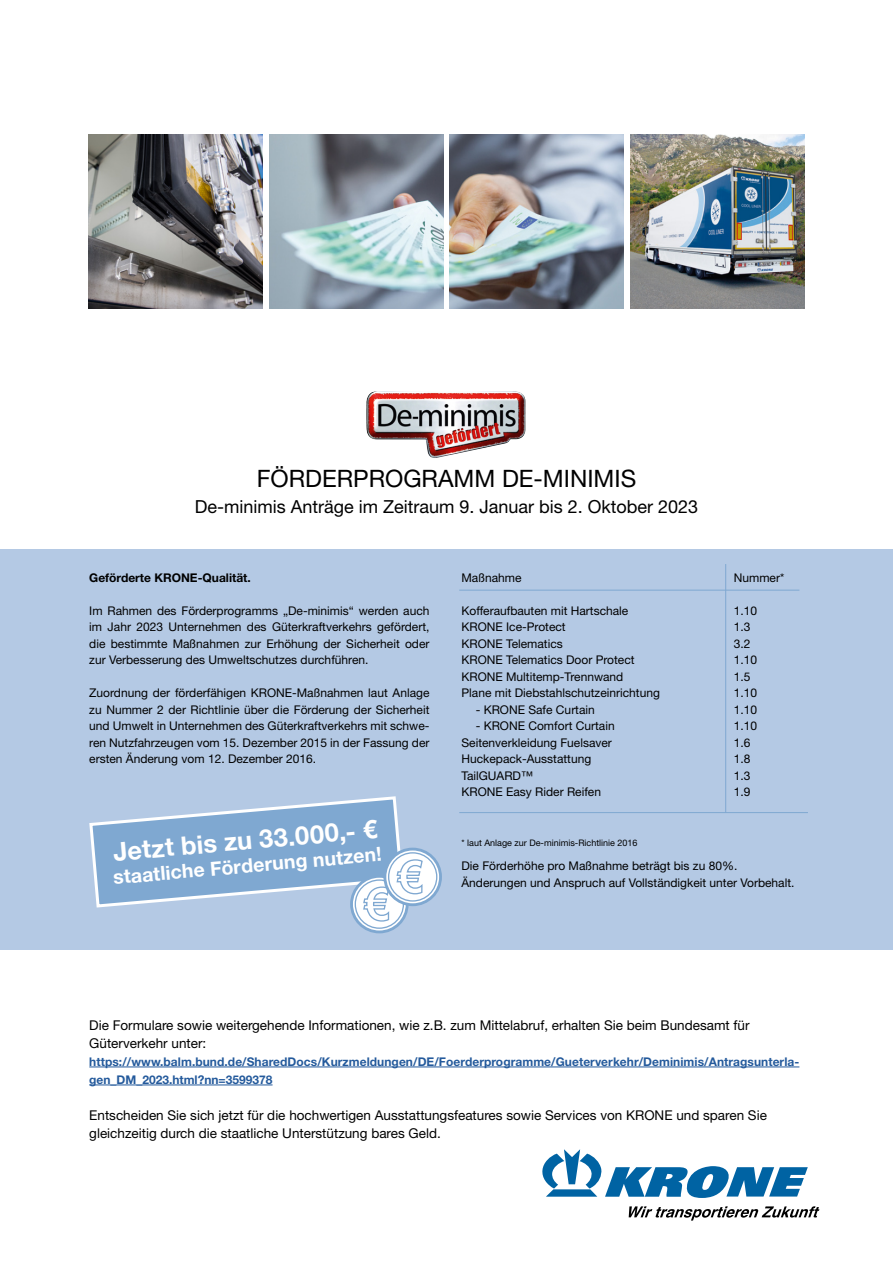
<style>
.page{position:relative;width:893px;height:1263px;background:#fff}
.page>*{position:absolute;margin:0;border:0;box-sizing:border-box;transform-origin:0 0}
.t1{font:700 25.5px "Helvetica Neue LT Std";color:#fff}
.t2{font:24px "Helvetica Neue LT Std";color:#000}
.t3{font:700 19.5px "Helvetica Neue LT Std";color:#fff}
.t4{font:18px "Helvetica Neue LT Std";color:#000}
.t5{font:13.5px/18px "Helvetica Neue LT Std";color:#000}
.t6{font:12px/16.5px "Helvetica Neue LT Std";color:#000;text-align:justify}
.t7{font:700 12px/18px "Helvetica Neue LT Std";letter-spacing:.005em;color:#245a9c}
.t8{font:700 12px "Helvetica Neue LT Std";color:#000}
.t9{font:9px "Helvetica Neue LT Std";color:#000}
</style>
<div class="page">
<div style="left:0;top:549px;width:893px;height:400px;background:#b4c9e4"></div>
<img style="left:269px;top:134px;width:174px;height:174px">
<img style="left:450px;top:134px;width:174px;height:174px">
<img style="left:89px;top:134px;width:174px;height:174px">
<img style="left:630px;top:134px;width:174px;height:174px">
<svg style="left:542px;top:1149px;width:266px;height:49px"></svg>
<svg style="left:629px;top:1206px;width:190px;height:14px"></svg>
<svg style="left:352px;top:876px;width:55px;height:56px"></svg>
<div style="left:350px;top:875px;width:59px;height:58px;border:3px solid #7fa8d1;border-radius:50%"></div>
<svg style="left:355px;top:880px;width:48px;height:48px"></svg>
<svg style="left:385px;top:849px;width:55px;height:56px"></svg>
<div style="left:383px;top:848px;width:59px;height:58px;border:3px solid #7fa8d1;border-radius:50%"></div>
<div style="left:389px;top:853px;width:48px;height:48px;background:#fff;border-radius:50%"></div>
<svg style="left:89px;top:796px;width:335px;height:126px"></svg>
<img style="left:366px;top:391px;width:160px;height:67px">
<hr style="left:459px;top:590px;width:340px;height:1px;background:#7fa8d1">
<hr style="left:459px;top:812px;width:349px;height:1px;background:#7fa8d1">
<hr style="left:725px;top:564px;width:1px;height:249px;background:#7fa8d1">
<hr style="left:89px;top:1067px;width:710px;height:1px;background:#245a9c">
<hr style="left:89px;top:1085px;width:184px;height:1px;background:#245a9c">
<h2 class="t2" style="left:257px;top:464px;width:381px">FÖRDERPROGRAMM DE-MINIMIS</h2>
<h3 class="t4" style="left:195px;top:496px;width:505px">De-minimis Anträge im Zeitraum 9. Januar bis 2. Oktober 2023</h3>
<p class="t8" style="left:89px;top:570px;width:163px">Geförderte KRONE-Qualität.</p>
<p class="t6" style="left:89px;top:602px;width:342px">Im Rahmen des Förderprogramms „De-minimis“ werden auch im Jahr 2023 Unternehmen des Güterkraftverkehrs gefördert, die bestimmte Maßnahmen zur Erhöhung der Sicherheit oder zur Verbesserung des Umweltschutzes durchführen.</p>
<p class="t6" style="left:89px;top:684px;width:342px">Zuordnung der förderfähigen KRONE-Maßnahmen laut Anlage zu Nummer 2 der Richtlinie über die Förderung der Sicherheit und Umwelt in Unternehmen des Güterkraftverkehrs mit schwe&shy;ren Nutzfahrzeugen vom 15. Dezember 2015 in der Fassung der ersten Änderung vom 12. Dezember 2016.</p>
<h1 class="t1" style="left:112px;top:836px;width:266px;rotate:-5deg">Jetzt bis zu 33.000,- €</h1>
<h3 class="t3" style="left:112px;top:865px;width:271px;rotate:-5deg">staatliche Förderung nutzen!</h3>
<p class="t6" style="left:461px;top:569px;width:62px">Maßnahme</p>
<p class="t6" style="left:734px;top:569px;width:52px">Nummer*</p>
<p class="t6" style="left:461px;top:602px;width:168px">Kofferaufbauten mit Hartschale</p>
<p class="t6" style="left:734px;top:602px;width:25px">1.10</p>
<p class="t6" style="left:461px;top:618px;width:106px">KRONE Ice-Protect</p>
<p class="t6" style="left:734px;top:618px;width:18px">1.3</p>
<p class="t6" style="left:461px;top:635px;width:103px">KRONE Telematics</p>
<p class="t6" style="left:734px;top:635px;width:18px">3.2</p>
<p class="t6" style="left:461px;top:651px;width:175px">KRONE Telematics Door Protect</p>
<p class="t6" style="left:734px;top:651px;width:25px">1.10</p>
<p class="t6" style="left:461px;top:668px;width:163px">KRONE Multitemp-Trennwand</p>
<p class="t6" style="left:734px;top:668px;width:18px">1.5</p>
<p class="t6" style="left:461px;top:684px;width:200px">Plane mit Diebstahlschutzeinrichtung</p>
<p class="t6" style="left:734px;top:684px;width:25px">1.10</p>
<p class="t6" style="left:476px;top:701px;width:121px">- KRONE Safe Curtain</p>
<p class="t6" style="left:734px;top:701px;width:25px">1.10</p>
<p class="t6" style="left:476px;top:717px;width:140px">- KRONE Comfort Curtain</p>
<p class="t6" style="left:734px;top:717px;width:25px">1.10</p>
<p class="t6" style="left:461px;top:734px;width:152px">Seitenverkleidung Fuelsaver</p>
<p class="t6" style="left:734px;top:734px;width:18px">1.6</p>
<p class="t6" style="left:461px;top:750px;width:131px">Huckepack-Ausstattung</p>
<p class="t6" style="left:734px;top:750px;width:18px">1.8</p>
<p class="t6" style="left:461px;top:767px;width:73px">TailGUARD™</p>
<p class="t6" style="left:734px;top:767px;width:18px">1.3</p>
<p class="t6" style="left:461px;top:783px;width:141px">KRONE Easy Rider Reifen</p>
<p class="t6" style="left:734px;top:783px;width:18px">1.9</p>
<p class="t9" style="left:461px;top:837px;width:178px">* laut Anlage zur De-minimis-Richtlinie 2016</p>
<p class="t6" style="left:461px;top:858px;width:334px">Die Förderhöhe pro Maßnahme beträgt bis zu 80%.<br>Änderungen und Anspruch auf Vollständigkeit unter Vorbehalt.</p>
<p class="t5" style="left:89px;top:1016px;width:662px">Die Formulare sowie weitergehende Informationen, wie z.B. zum Mittelabruf, erhalten Sie beim Bundesamt für<br>Güterverkehr unter:</p>
<p class="t7" style="left:89px;top:1052px;width:712px">https://www.balm.bund.de/SharedDocs/Kurzmeldungen/DE/Foerderprogramme/Gueterverkehr/Deminimis/Antragsunterla&shy;gen_DM_2023.html?nn=3599378</p>
<p class="t5" style="left:89px;top:1106px;width:679px">Entscheiden Sie sich jetzt für die hochwertigen Ausstattungsfeatures sowie Services von KRONE und sparen Sie gleichzeitig durch die staatliche Unterstützung bares Geld.</p>
</div>
